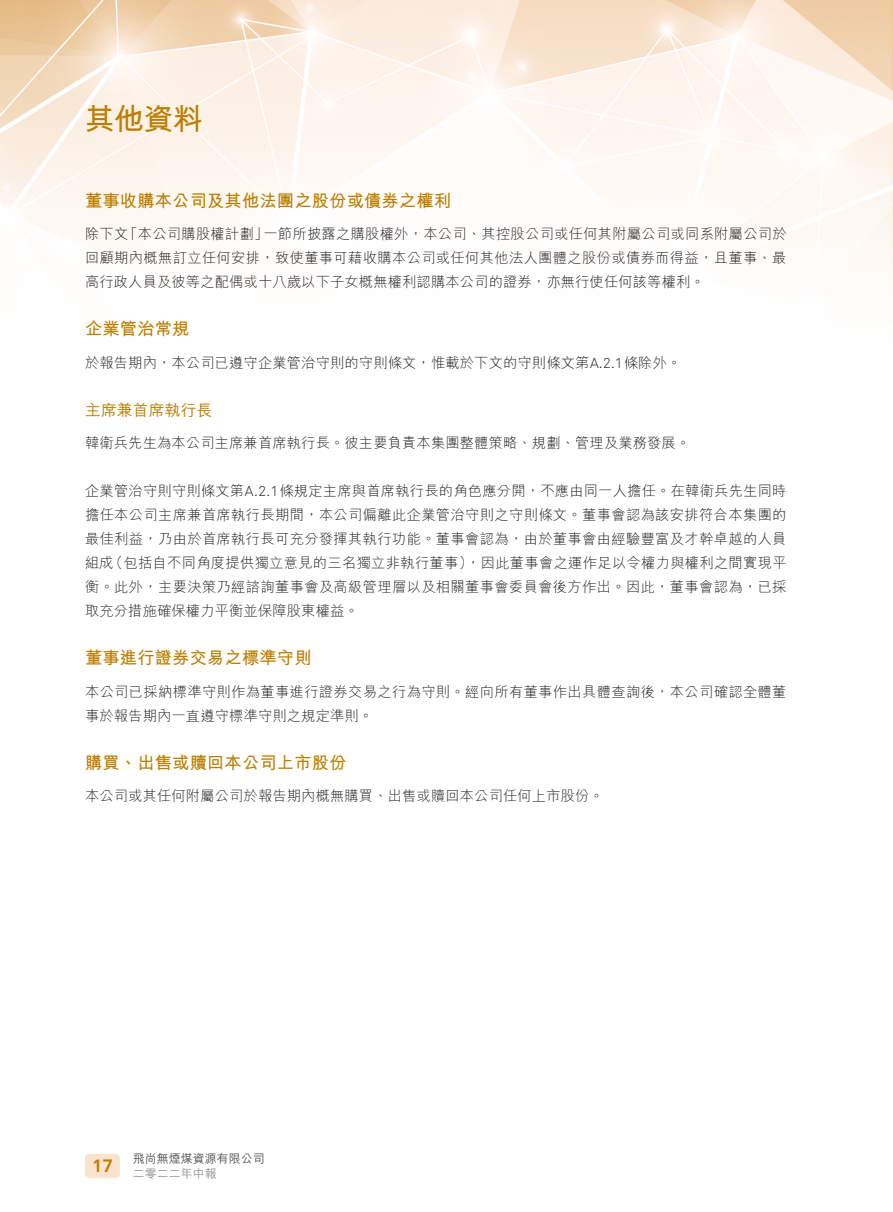
<style>
.page{position:relative;width:893px;height:1212px;background:#fff}
.page>*{position:absolute;margin:0;border:0;box-sizing:border-box;transform-origin:0 0}
.t1{font:700 30px "M Hei HK";color:#bc7e00}
.t2{font:700 17.25px "M Hei HK";letter-spacing:.01em;color:#bc7e00}
.t3{font:500 15.75px "M Hei HK";letter-spacing:.015em;color:#bc7e00}
.t4{font:300 14.25px/24px "M Hei HK";letter-spacing:.02em;color:#231f20}
.t5{font:500 12px/15px "M Hei HK";color:#57585a}
.s1{font-family:"Akkurat Light Pro";font-weight:400}
.s2{color:#939598}
</style>
<div class="page">
<img style="left:0;top:0;width:893px;height:292px">
<div style="left:85px;top:1154px;width:35px;height:24px;background:#f9e3ce;border-radius:4px"></div>
<h1 class="t1" style="left:85px;top:97px;width:120px">其他資料</h1>
<p class="t2" style="left:85px;top:188px;width:368px">董事收購本公司及其他法團之股份或債券之權利</p>
<p class="t4" style="left:263px;top:222px;width:525px">一節所披露之購股權外，本公司、其控股公司或任何其附屬公司或同系附屬公司於</p>
<p class="t4" style="left:123px;top:222px;width:147px">「本公司購股權計劃」</p>
<p class="t4" style="left:85px;top:222px;width:703px">除下文<br>回顧期內概無訂立任何安排，致使董事可藉收購本公司或任何其他法人團體之股份或債券而得益，且董事、最高行政人員及彼等之配偶或十八歲以下子女概無權利認購本公司的證券，亦無行使任何該等權利。</p>
<p class="t2" style="left:85px;top:316px;width:106px">企業管治常規</p>
<p class="t4" style="left:85px;top:350px;width:598px">於報告期內，本公司已遵守企業管治守則的守則條文，惟載於下文的守則條文第<span class="s1">A.2.1</span>條除外。</p>
<p class="t3" style="left:85px;top:399px;width:129px">主席兼首席執行長</p>
<p class="t4" style="left:85px;top:431px;width:607px">韓衛兵先生為本公司主席兼首席執行長。彼主要負責本集團整體策略、規劃、管理及業務發展。</p>
<p class="t4" style="left:85px;top:479px;width:703px;text-align:right">企業管治守則守則條文第<span class="s1">A.2.1</span>條規定主席與首席執行長的角色應分開，不應由同一人擔任。在韓衛兵先生同時擔任本公司主席兼首席執行長期間，本公司偏離此企業管治守則之守則條文。董事會認為該安排符合本集團的最佳利益，乃由於首席執行長可充分發揮其執行功能。董事會認為，由於董事會由經驗豐富及才幹卓越的人員（包括自不同角度提供獨立意見的三名獨立非執行董事，）因此董事會之運作足以令權力與權利之間實現平</p>
<p class="t4" style="left:85px;top:551px;width:703px">組成<br>衡。此外，主要決策乃經諮詢董事會及高級管理層以及相關董事會委員會後方作出。因此，董事會認為，已採取充分措施確保權力平衡並保障股東權益。</p>
<p class="t2" style="left:85px;top:645px;width:228px">董事進行證券交易之標準守則</p>
<p class="t4" style="left:85px;top:679px;width:703px">本公司已採納標準守則作為董事進行證券交易之行為守則。經向所有董事作出具體查詢後，本公司確認全體董事於報告期內一直遵守標準守則之規定準則。</p>
<p class="t2" style="left:85px;top:750px;width:263px">購買、出售或贖回本公司上市股份</p>
<p class="t4" style="left:85px;top:784px;width:520px">本公司或其任何附屬公司於報告期內概無購買、出售或贖回本公司任何上市股份。</p>
<p class="t5" style="left:92px;top:1150px;width:174px;text-indent:40px">飛尚無煙煤資源有限公司<br><sup>17</sup> <span class="s2">二零二二年中報</span></p>
</div>
